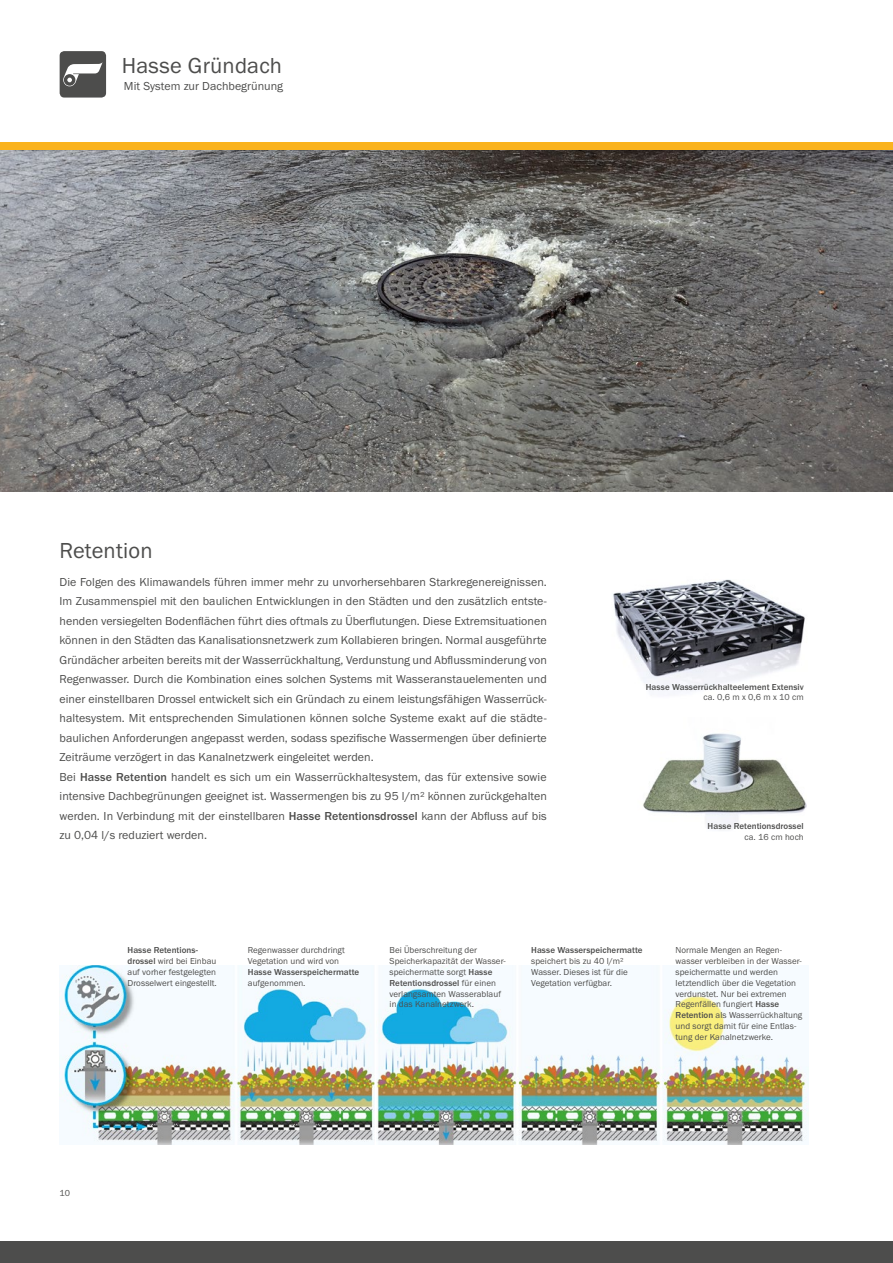
<style>
.page{position:relative;width:893px;height:1263px;background:#fff}
.page>*{position:absolute;margin:0;border:0;box-sizing:border-box;transform-origin:0 0}
.t1{font:22.5px "Franklin Gothic URW Boo";letter-spacing:.01em;color:#4d4d4c}
.t2{font:12px/19.5px "Franklin Gothic URW Boo";letter-spacing:.005em;color:#4d4d4c}
.t3{font:9px/10.8px "Franklin Gothic URW Boo";letter-spacing:.005em;color:#4d4d4c}
.t4{font:500 9px "Franklin Gothic URW";letter-spacing:.005em;color:#4d4d4c}
.s1{font-family:"Franklin Gothic URW";font-weight:500}
.s2{font-family:"Franklin Gothic URW Boo";font-weight:400}
</style>
<div class="page">
<div style="left:0;top:142px;width:893px;height:8px;background:#fab31e"></div>
<svg style="left:60px;top:51px;width:46px;height:47px"></svg>
<div style="left:0;top:1242px;width:893px;height:21px;background:#4d4d4c"></div>
<img style="left:0;top:150px;width:893px;height:341px">
<img style="left:60px;top:965px;width:749px;height:179px">
<img style="left:643px;top:733px;width:164px;height:95px">
<img style="left:613px;top:579px;width:192px;height:112px">
<h1 class="t1" style="left:122px;top:52px;width:162px">Hasse Gründach</h1>
<p class="t2" style="left:124px;top:76px;width:161px">Mit System zur Dachbegrünung</p>
<h1 class="t1" style="left:60px;top:536px;width:95px">Retention</h1>
<p class="t2" style="left:60px;top:572px;width:489px">Die Folgen des Klimawandels führen immer mehr zu unvorhersehbaren Starkregenereignissen.<br>Im Zusammenspiel mit den baulichen Entwicklungen in den Städten und den zusätzlich entste&shy;henden versiegelten Bodenflächen führt dies oftmals zu Überflutungen. Diese Extremsituationen können in den Städten das Kanalisationsnetzwerk zum Kollabieren bringen. Normal ausgeführte Gründächer arbeiten bereits mit der Wasserrückhaltung, Verdunstung und Abflussminderung von Regenwasser. Durch die Kombination eines solchen Systems mit Wasseranstauelementen und einer einstellbaren Drossel entwickelt sich ein Gründach zu einem leistungsfähigen Wasserrück&shy;haltesystem. Mit entsprechenden Simulationen können solche Systeme exakt auf die städte&shy;baulichen Anforderungen angepasst werden, sodass spezifische Wassermengen über definierte Zeiträume verzögert in das Kanalnetzwerk eingeleitet werden.<br>Bei <span class="s1">Hasse Retention</span> handelt es sich um ein Wasserrückhaltesystem, das für extensive sowie intensive Dachbegrünungen geeignet ist. Wassermengen bis zu 95 l/m² können zurückgehalten werden. In Verbindung mit der einstellbaren <span class="s1">Hasse Retentionsdrossel</span> kann der Abfluss auf bis zu 0,04 l/s reduziert werden.</p>
<p class="t4" style="left:646px;top:681px;width:159px">Hasse Wasserrückhalteelement Extensiv</p>
<p class="t3" style="left:704px;top:692px;width:102px">ca. 0,6 m x 0,6 m x 10 cm</p>
<p class="t4" style="left:708px;top:820px;width:98px">Hasse Retentionsdrossel</p>
<p class="t3" style="left:744px;top:831px;width:61px">ca. 16 cm hoch</p>
<p class="t4" style="left:128px;top:945px;width:72px">Hasse Retentions-</p>
<p class="t3" style="left:128px;top:956px;width:91px;text-align:justify"><span class="s1">drossel</span> wird bei Einbau auf vorher festgelegten Drosselwert eingestellt.</p>
<p class="t3" style="left:248px;top:945px;width:99px">Regenwasser durchdringt<br>Vegetation und wird von</p>
<p class="t4" style="left:248px;top:966px;width:113px">Hasse Wasserspeichermatte</p>
<p class="t3" style="left:248px;top:977px;width:59px">aufgenommen.</p>
<p class="t3" style="left:390px;top:945px;width:118px">Bei Überschreitung der<br>Speicherkapazität der Wasser&shy;speichermatte sorgt <span class="s1">Hasse</span></p>
<p class="t4" style="left:390px;top:977px;width:108px">Retentionsdrossel <span class="s2">für einen</span></p>
<p class="t3" style="left:390px;top:988px;width:113px">verlangsamten Wasserablauf in das Kanalnetzwerk.</p>
<p class="t4" style="left:531px;top:945px;width:113px">Hasse Wasserspeichermatte</p>
<p class="t3" style="left:531px;top:956px;width:98px">speichert bis zu 40 l/m²<br>Wasser. Dieses ist für die<br>Vegetation verfügbar.</p>
<p class="t3" style="left:676px;top:945px;width:128px">Normale Mengen an Regen&shy;wasser verbleiben in der Wasser&shy;speichermatte und werden letztendlich über die Vegetation verdunstet. Nur bei extremen<br>Regenfällen fungiert <span class="s1">Hasse<br>Retention</span> als Wasserrückhaltung und sorgt damit für eine Entlas&shy;tung der Kanalnetzwerke.</p>
<p class="t3" style="left:60px;top:1187px;width:12px">10</p>
</div>
